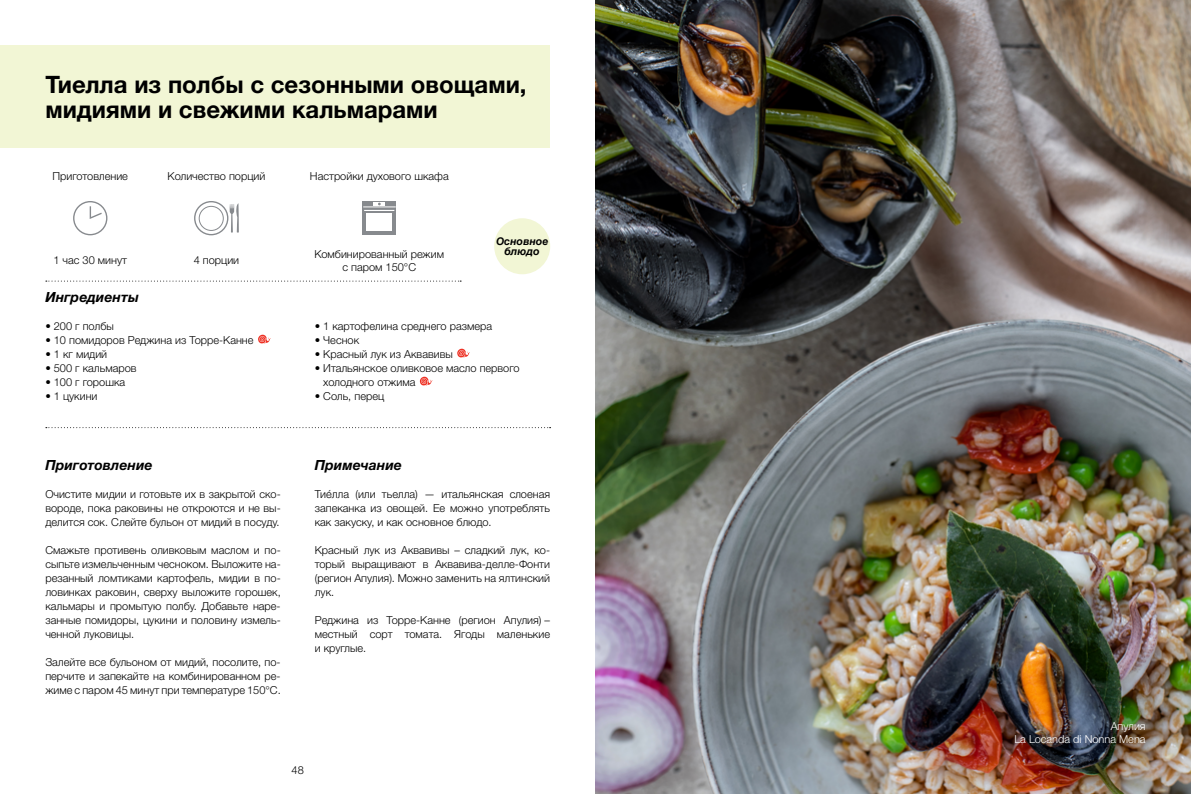
<style>
.page{position:relative;width:1191px;height:794px;background:#fff}
.page>*{position:absolute;margin:0;border:0;box-sizing:border-box;transform-origin:0 0}
.t1{font:700 24px/25px "Helvetica Neue LTW1 G";color:#000}
.t2{font:italic 700 14px "Helvetica Neue LTW1 G";color:#000}
.t3{font:300 11px/14px "Helvetica Neue LTW1 G";color:#000;text-align:justify}
.t4{font:300 11px/13.2px "Helvetica Neue LTW1 G";color:#fff;text-align:right}
.t5{font:italic 700 10.5px/9.8px "Helvetica LT Std";color:#000;text-align:center}
</style>
<div class="page">
<div style="left:0;top:45px;width:550px;height:103px;background:#f2f6d5"></div>
<div style="left:73px;top:201px;width:34px;height:34px;border:1px solid #878a8e;border-radius:50%"></div>
<svg style="left:89px;top:205px;width:14px;height:14px"></svg>
<div style="left:494px;top:218px;width:56px;height:56px;background:#f2f6d5;border-radius:50%"></div>
<svg style="left:46px;top:427px;width:504px;height:1px"></svg>
<svg style="left:46px;top:281px;width:415px;height:1px"></svg>
<img style="left:595px;top:0;width:596px;height:794px">
<div style="left:194px;top:201px;width:34px;height:34px;border:1px solid #878a8e;border-radius:50%"></div>
<div style="left:199px;top:206px;width:25px;height:25px;border:1px solid #878a8e;border-radius:50%"></div>
<svg style="left:229px;top:203px;width:10px;height:30px"></svg>
<div style="left:362px;top:201px;width:34px;height:34px;background:#878a8e"></div>
<hr style="left:363px;top:207px;width:33px;height:1px;background:#fff">
<hr style="left:364px;top:210px;width:30px;height:1px;background:#fff">
<div style="left:366px;top:214px;width:26px;height:17px;background:#fff"></div>
<svg style="left:373px;top:202px;width:12px;height:4px"></svg>
<svg style="left:258px;top:335px;width:13px;height:8px"></svg>
<svg style="left:457px;top:349px;width:13px;height:8px"></svg>
<svg style="left:420px;top:377px;width:13px;height:8px"></svg>
<h1 class="t1" style="left:45px;top:72px;width:483px">Тиелла из полбы с сезонными овощами, мидиями и свежими кальмарами</h1>
<p class="t3" style="left:53px;top:169px;width:77px">Приготовление</p>
<p class="t3" style="left:53px;top:253px;width:75px">1 час 30 минут</p>
<p class="t3" style="left:167px;top:169px;width:99px">Количество порций</p>
<p class="t3" style="left:310px;top:169px;width:140px">Настройки духового шкафа</p>
<p class="t3" style="left:194px;top:253px;width:47px">4 порции</p>
<p class="t3" style="left:314px;top:247px;width:131px;line-height:13.2px;text-align:center">Комбинированный режим с паром 150°C</p>
<p class="t5" style="left:496px;top:236px;width:54px">Основное блюдо</p>
<p class="t2" style="left:45px;top:288px;width:95px">Ингредиенты</p>
<p class="t3" style="left:45px;top:319px;width:70px">• 200 г полбы</p>
<p class="t3" style="left:45px;top:333px;width:210px">• 10 помидоров Реджина из Торре-Канне</p>
<p class="t3" style="left:45px;top:347px;width:63px">• 1 кг мидий</p>
<p class="t3" style="left:45px;top:361px;width:93px">• 500 г кальмаров</p>
<p class="t3" style="left:45px;top:375px;width:81px">• 100 г горошка</p>
<p class="t3" style="left:45px;top:389px;width:54px">• 1 цукини</p>
<p class="t2" style="left:45px;top:456px;width:109px">Приготовление</p>
<p class="t3" style="left:45px;top:487px;width:237px">Очистите мидии и готовьте их в закрытой ско&shy;вороде, пока раковины не откроются и не вы&shy;делится сок. Слейте бульон от мидий в посуду.</p>
<p class="t3" style="left:45px;top:543px;width:237px">Смажьте противень оливковым маслом и по&shy;сыпьте измельченным чесноком. Выложите на&shy;резанный ломтиками картофель, мидии в по&shy;ловинках раковин, сверху выложите горошек, кальмары и промытую полбу. Добавьте наре&shy;занные помидоры, цукини и половину измель&shy;ченной луковицы.</p>
<p class="t3" style="left:45px;top:655px;width:237px">Залейте все бульоном от мидий, посолите, по&shy;перчите и запекайте на комбинированном ре&shy;жиме с паром 45 минут при температуре 150°C.</p>
<p class="t3" style="left:315px;top:319px;width:179px">• 1 картофелина среднего размера</p>
<p class="t3" style="left:315px;top:333px;width:46px">• Чеснок</p>
<p class="t3" style="left:315px;top:347px;width:139px">• Красный лук из Аквавивы</p>
<p class="t3" style="left:323px;top:361px;width:198px;text-indent:-9px">• Итальянское оливковое масло первого холодного отжима</p>
<p class="t3" style="left:315px;top:389px;width:71px">• Соль, перец</p>
<p class="t2" style="left:315px;top:456px;width:89px">Примечание</p>
<p class="t3" style="left:315px;top:487px;width:237px">Тиéлла (или тьелла) — итальянская слоеная запеканка из овощей. Ее можно употреблять как закуску, и как основное блюдо.</p>
<p class="t3" style="left:315px;top:543px;width:237px">Красный лук из Аквавивы – сладкий лук, ко&shy;торый выращивают в Аквавива-делле-Фонти (регион Апулия). Можно заменить на ялтинский лук.</p>
<p class="t3" style="left:315px;top:613px;width:237px">Реджина из Торре-Канне (регион Апулия) – местный сорт томата. Ягоды маленькие и круглые.</p>
<p class="t3" style="left:292px;top:763px;width:14px">48</p>
<p class="t4" style="left:1014px;top:719px;width:133px">Апулия<br>La Locanda di Nonna Mena</p>
</div>
